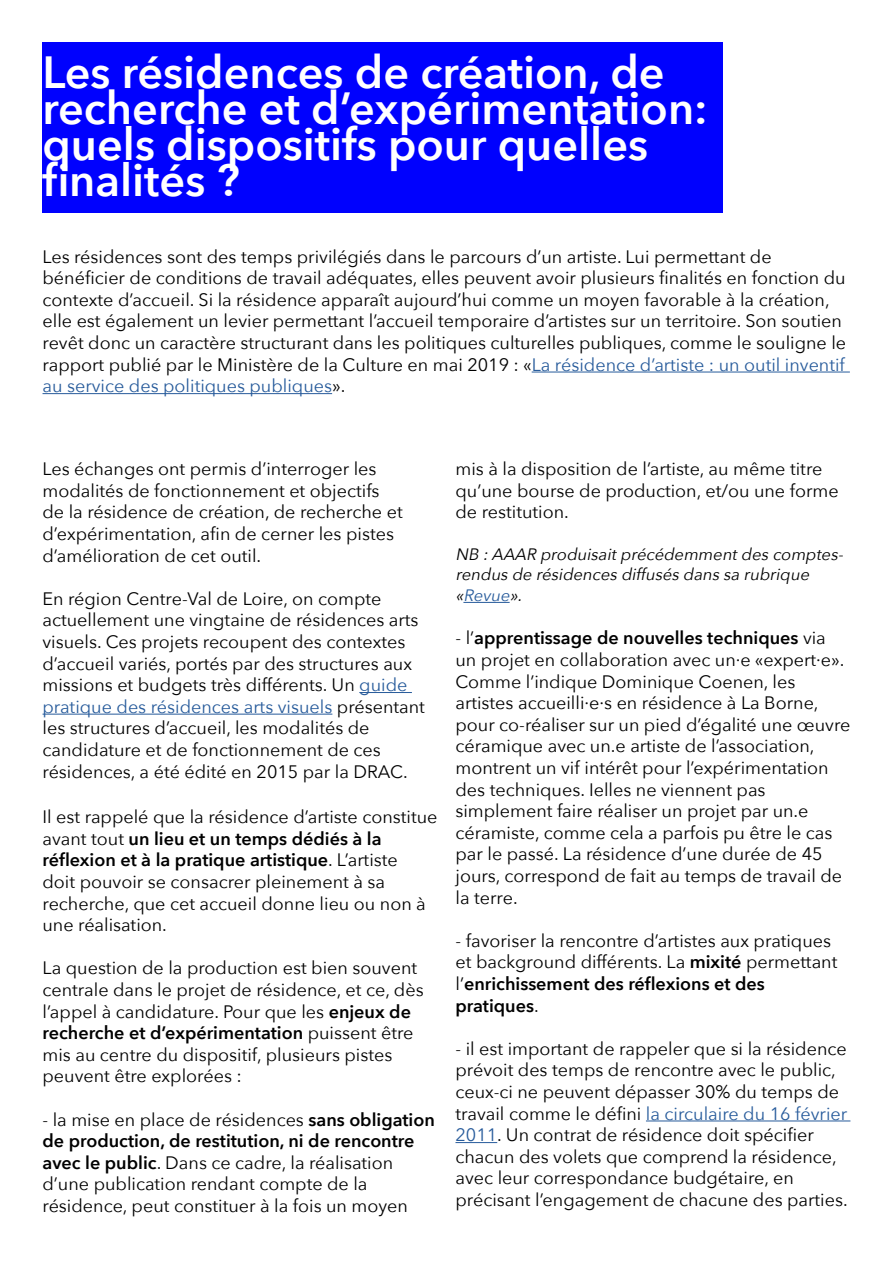
<style>
.page{position:relative;width:893px;height:1263px;background:#fff}
.page>*{position:absolute;margin:0;border:0;box-sizing:border-box;transform-origin:0 0}
.t1{font:600 45px/36px "Avenir Next";color:#fff}
.t2{font:18px/21.6px "Avenir Next";color:#000}
.t3{font:italic 16.5px/19.8px "Avenir Next";color:#000}
.t4{font:italic 16.5px "Avenir Next";color:#275b9b}
.s1{color:#275b9b}
.s2{font-weight:600}
.s3{color:#000}
</style>
<div class="page">
<hr style="left:359px;top:692px;width:53px;height:1px;background:#275b9b">
<hr style="left:43px;top:714px;width:289px;height:1px;background:#275b9b">
<hr style="left:463px;top:602px;width:47px;height:1px;background:#275b9b">
<hr style="left:646px;top:1120px;width:204px;height:1px;background:#275b9b">
<hr style="left:455px;top:1142px;width:42px;height:1px;background:#275b9b">
<div style="left:43px;top:43px;width:680px;height:170px;background:#0001fe"></div>
<hr style="left:532px;top:372px;width:318px;height:1px;background:#275b9b">
<hr style="left:43px;top:393px;width:289px;height:1px;background:#275b9b">
<h1 class="t1" style="left:43px;top:54px;width:667px">Les résidences de création, de recherche et d’expérimentation: quels dispositifs pour quelles finalités ?</h1>
<p class="t2" style="left:43px;top:246px;width:805px">Les résidences sont des temps privilégiés dans le parcours d’un artiste. Lui permettant de bénéficier de conditions de travail adéquates, elles peuvent avoir plusieurs finalités en fonction du contexte d’accueil. Si la résidence apparaît aujourd’hui comme un moyen favorable à la création, elle est également un levier permettant l’accueil temporaire d’artistes sur un territoire. Son soutien revêt donc un caractère structurant dans les politiques culturelles publiques, comme le souligne le rapport publié par le Ministère de la Culture en mai 2019 : «<span class="s1">La résidence d’artiste : un outil inventif au service des politiques publiques</span>».</p>
<p class="t2" style="left:43px;top:458px;width:362px">Les échanges ont permis d’interroger les modalités de fonctionnement et objectifs de la résidence de création, de recherche et d’expérimentation, afin de cerner les pistes d’amélioration de cet outil.</p>
<p class="t2" style="left:43px;top:588px;width:384px">En région Centre-Val de Loire, on compte actuellement une vingtaine de résidences arts visuels. Ces projets recoupent des contextes d’accueil variés, portés par des structures aux missions et budgets très différents. Un <span class="s1">guide pratique des résidences arts visuels</span> présentant les structures d’accueil, les modalités de candidature et de fonctionnement de ces résidences, a été édité en 2015 par la DRAC.</p>
<p class="t2" style="left:43px;top:806px;width:396px">Il est rappelé que la résidence d’artiste constitue avant tout <span class="s2">un lieu et un temps dédiés à la réflexion et à la pratique artistique</span>. L’artiste<br>doit pouvoir se consacrer pleinement à sa recherche, que cet accueil donne lieu ou non à une réalisation.</p>
<p class="t2" style="left:43px;top:957px;width:383px">La question de la production est bien souvent centrale dans le projet de résidence, et ce, dès l’appel à candidature. Pour que les <span class="s2">enjeux de recherche et d’expérimentation</span> puissent être mis au centre du dispositif, plusieurs pistes peuvent être explorées :</p>
<p class="t2" style="left:43px;top:1108px;width:394px">- la mise en place de résidences <span class="s2">sans obligation de production, de restitution, ni de rencontre avec le public</span>. Dans ce cadre, la réalisation d’une publication rendant compte de la résidence, peut constituer à la fois un moyen</p>
<p class="t2" style="left:455px;top:458px;width:385px">mis à la disposition de l’artiste, au même titre qu’une bourse de production, et/ou une forme de restitution.</p>
<p class="t3" style="left:455px;top:544px;width:392px">NB :AAAR produisaitprécédemmentdes comptes&shy;rendus de résidences diffusés dans sa rubrique</p>
<p class="t4" style="left:455px;top:585px;width:71px"><span class="s3">«</span>Revue<span class="s3">».</span></p>
<p class="t2" style="left:455px;top:627px;width:396px">- l’<span class="s2">apprentissage de nouvelles techniques</span> via un projet en collaboration avec un·e «expert·e».<br>Comme l’indique Dominique Coenen, les artistes accueilli·e·s en résidence à La Borne, pour co-réaliser sur un pied d’égalité une œuvre céramique avec un.e artiste de l’association, montrent un vif intérêt pour l’expérimentation des techniques. Ielles ne viennent pas simplement faire réaliser un projet par un.e céramiste, comme cela a parfois pu être le cas par le passé. La résidence d’une durée de 45 jours, correspond de fait au temps de travail de la terre.</p>
<p class="t2" style="left:455px;top:930px;width:383px">- favoriser la rencontre d’artistes aux pratiques et background différents. La <span class="s2">mixité</span> permettant l’<span class="s2">enrichissement des réflexions et des pratiques</span>.</p>
<p class="t2" style="left:455px;top:1038px;width:394px">- il est important de rappeler que si la résidence prévoit des temps de rencontre avec le public, ceux-ci ne peuvent dépasser 30% du temps de travail comme le défini <span class="s1">la circulaire du 16 février 2011</span>. Un contrat de résidence doit spécifier chacun des volets que comprend la résidence, avec leur correspondance budgétaire, en précisant l’engagement de chacune des parties.</p>
</div>
